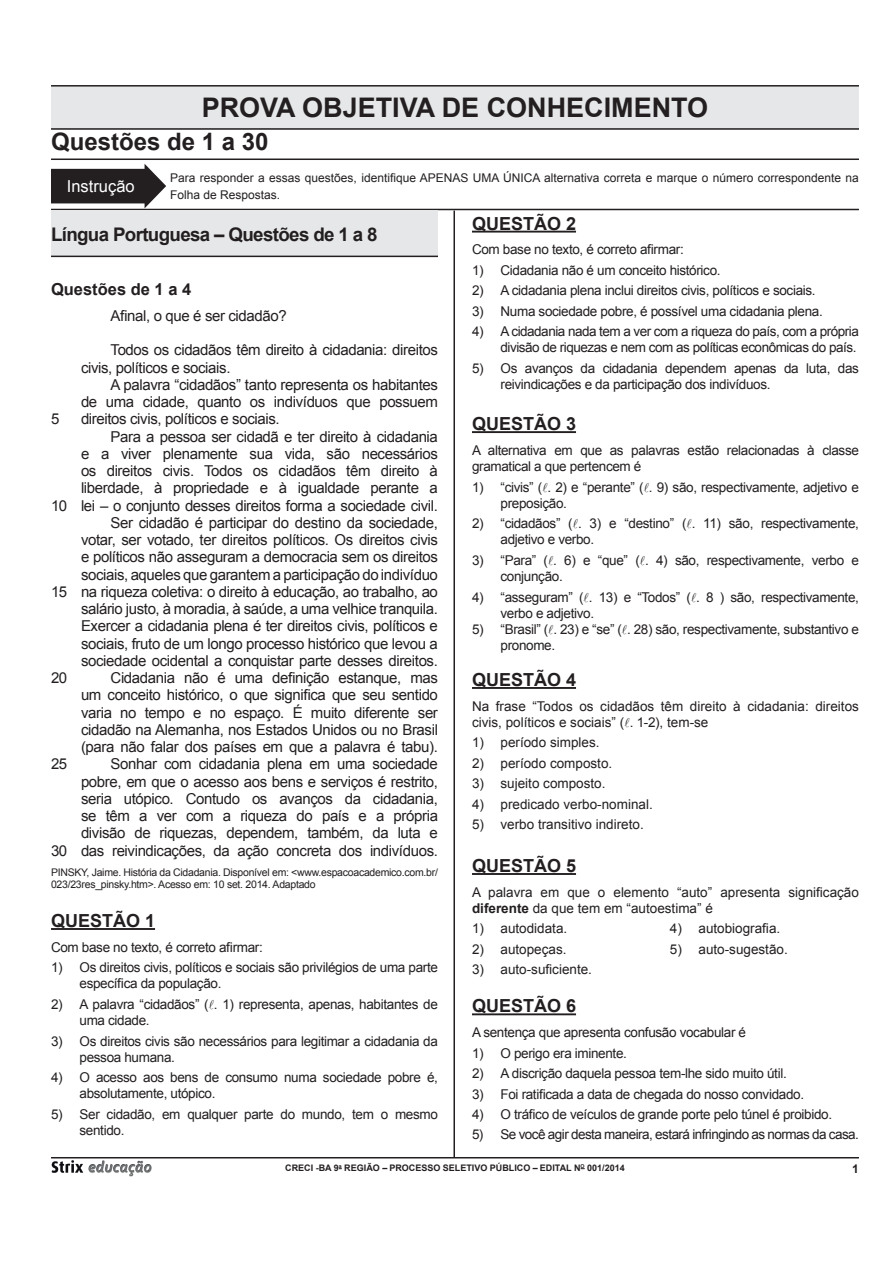
<style>
.page{position:relative;width:893px;height:1263px;background:#fff}
.page>*{position:absolute;margin:0;border:0;box-sizing:border-box;transform-origin:0 0}
.TituloProva{font:700 27px "Arial";color:#231f20}
.TituloProva-2{font:700 24px "Arial";color:#231f20}
.SubtituloProva{font:700 18.75px "Arial";letter-spacing:-.035em;color:#231f20}
.t1{font:700 18px "Arial";color:#231f20}
.ConjuntoQuestõesProv{font:700 16.5px "Arial";color:#231f20}
.t2{font:16.5px "Arial";color:#fff}
.TextoQuestão{font:15px/17.2px "Arial";letter-spacing:-.025em;color:#231f20;text-align:justify}
.Resposta{font:13.5px/16.2px "Arial";letter-spacing:-.025em;color:#231f20}
.Resposta-2{font:13.5px "Arial";color:#231f20}
.Pergunta{font:13.5px/16.2px "Arial";letter-spacing:-.025em;color:#231f20}
.Pergunta-2{font:13.5px/16.2px "Arial";color:#231f20}
.t3{font:12px/16.5px "Arial";color:#231f20}
.t4{font:700 12px "Arial";color:#231f20}
.ReferenciaInterna{font:10.5px/12px "Arial";letter-spacing:-.025em;color:#231f20}
.Resposta-3{font:700 9px "Arial";color:#231f20}
.s1{font-family:"MT Extra"}
.s2{font-weight:700}
</style>
<div class="page">
<svg style="left:52px;top:1160px;width:100px;height:17px"></svg>
<hr style="left:51px;top:1157px;width:808px;height:1px;background:#231f20">
<div style="left:51px;top:85px;width:808px;height:45px;background:#e6e7e9"></div>
<div style="left:52px;top:170px;width:94px;height:33px;background:#231f20"></div>
<div style="left:51px;top:169px;width:96px;height:34px;border:2px solid #231f20"></div>
<svg style="left:143px;top:164px;width:25px;height:47px"></svg>
<hr style="left:51px;top:159px;width:808px;height:1px;background:#231f20">
<hr style="left:51px;top:209px;width:808px;height:1px;background:#231f20">
<hr style="left:51px;top:85px;width:808px;height:2px;background:#231f20">
<hr style="left:51px;top:128px;width:808px;height:2px;background:#231f20">
<hr style="left:51px;top:928px;width:104px;height:2px;background:#231f20">
<hr style="left:472px;top:687px;width:104px;height:2px;background:#231f20">
<hr style="left:453px;top:211px;width:2px;height:947px;background:#231f20">
<hr style="left:472px;top:231px;width:104px;height:2px;background:#231f20">
<hr style="left:472px;top:431px;width:104px;height:2px;background:#231f20">
<hr style="left:472px;top:873px;width:104px;height:2px;background:#231f20">
<hr style="left:472px;top:1013px;width:104px;height:2px;background:#231f20">
<div style="left:51px;top:211px;width:387px;height:46px;background:#e6e7e9"></div>
<hr style="left:51px;top:256px;width:387px;height:1px;background:#231f20">
<p class="TituloProva" style="left:202px;top:89px;width:508px">PROVA OBJETIVA DE CONHECIMENTO</p>
<p class="TituloProva-2" style="left:51px;top:126px;width:219px">Questões de 1 a 30</p>
<p class="t2" style="left:67px;top:175px;width:69px">Instrução</p>
<p class="t3" style="left:170px;top:170px;width:690px">Para responder a essas questões, identifique APENAS UMA ÚNICA alternativa correta e marque o número correspondente na<br>Folha de Respostas.</p>
<p class="SubtituloProva" style="left:51px;top:222px;width:328px">Língua Portuguesa – Questões de 1 a 8</p>
<p class="ConjuntoQuestõesProv" style="left:51px;top:278px;width:142px">Questões de 1 a 4</p>
<p class="TextoQuestão" style="left:111px;top:307px;width:178px">Afinal, o que é ser cidadão?</p>
<p class="TextoQuestão" style="left:81px;top:342px;width:358px;text-indent:30px">Todos os cidadãos têm direito à cidadania: direitos civis, políticos e sociais.</p>
<p class="TextoQuestão" style="left:81px;top:376px;width:358px;text-align:right">A palavra “cidadãos” tanto representa os habitantes<br>de uma cidade, quanto os indivíduos que possuem</p>
<p class="TextoQuestão" style="left:51px;top:411px;width:10px">5</p>
<p class="TextoQuestão" style="left:81px;top:411px;width:200px">direitos civis, políticos e sociais.</p>
<p class="TextoQuestão" style="left:81px;top:428px;width:358px;text-indent:30px">Para a pessoa ser cidadã e ter direito à cidadania e a viver plenamente sua vida, são necessários os direitos civis. Todos os cidadãos têm direito à liberdade, à propriedade e à igualdade perante a</p>
<p class="TextoQuestão" style="left:51px;top:497px;width:388px">10 lei – o conjunto desses direitos forma a sociedade civil.</p>
<p class="TextoQuestão" style="left:81px;top:514px;width:358px;text-indent:30px">Ser cidadão é participar do destino da sociedade, votar, ser votado, ter direitos políticos. Os direitos civis e políticos não asseguram a democracia sem os direitos sociais, aqueles que garantem a participação do indivíduo</p>
<p class="TextoQuestão" style="left:81px;top:583px;width:358px;text-indent:-30px">15 na riqueza coletiva: o direito à educação, ao trabalho, ao salário justo, à moradia, à saúde, a uma velhice tranquila.<br>Exercer a cidadania plena é ter direitos civis, políticos e sociais, fruto de um longo processo histórico que levou a sociedade ocidental a conquistar parte desses direitos.</p>
<p class="TextoQuestão" style="left:51px;top:669px;width:18px">20</p>
<p class="TextoQuestão" style="left:81px;top:669px;width:358px;text-indent:30px">Cidadania não é uma definição estanque, mas um conceito histórico, o que significa que seu sentido varia no tempo e no espaço. É muito diferente ser cidadão na Alemanha, nos Estados Unidos ou no Brasil (para não falar dos países em que a palavra é tabu).</p>
<p class="TextoQuestão" style="left:51px;top:756px;width:18px">25</p>
<p class="TextoQuestão" style="left:81px;top:756px;width:358px;text-indent:30px">Sonhar com cidadania plena em uma sociedade pobre, em que o acesso aos bens e serviços é restrito, seria utópico. Contudo os avanços da cidadania, se têm a ver com a riqueza do país e a própria divisão de riquezas, dependem, também, da luta e</p>
<p class="TextoQuestão" style="left:51px;top:842px;width:388px">30 das reivindicações, da ação concreta dos indivíduos.</p>
<p class="ReferenciaInterna" style="left:51px;top:866px;width:388px">PINSKY, Jaime. História da Cidadania. Disponível em: &lt;www.espacoacademico.com.br/<br>023/23res_pinsky.htm&gt;. Acesso em: 10 set. 2014. Adaptado</p>
<p class="t1" style="left:51px;top:909px;width:106px">QUESTÃO 1</p>
<p class="Pergunta" style="left:51px;top:939px;width:213px">Com base no texto, é correto afirmar:</p>
<p class="Resposta" style="left:80px;top:959px;width:360px;text-indent:-28px">1) Os direitos civis, políticos e sociais são privilégios de uma parte específica da população.</p>
<p class="Resposta" style="left:80px;top:996px;width:360px;text-indent:-28px">2) A palavra “cidadãos” (<span class="s1">l</span>. 1) representa, apenas, habitantes de uma cidade.</p>
<p class="Resposta" style="left:80px;top:1033px;width:360px;text-indent:-28px">3) Os direitos civis são necessários para legitimar a cidadania da pessoa humana.</p>
<p class="Resposta" style="left:80px;top:1069px;width:360px;text-indent:-28px">4) O acesso aos bens de consumo numa sociedade pobre é, absolutamente, utópico.</p>
<p class="Resposta" style="left:80px;top:1106px;width:360px;text-indent:-28px">5) Ser cidadão, em qualquer parte do mundo, tem o mesmo sentido.</p>
<p class="t1" style="left:472px;top:211px;width:106px">QUESTÃO 2</p>
<p class="Pergunta" style="left:472px;top:242px;width:213px">Com base no texto, é correto afirmar:</p>
<p class="Resposta" style="left:472px;top:262px;width:250px">1) Cidadania não é um conceito histórico.</p>
<p class="Resposta" style="left:472px;top:283px;width:345px">2) A cidadania plena inclui direitos civis, políticos e sociais.</p>
<p class="Resposta" style="left:472px;top:303px;width:352px">3) Numa sociedade pobre, é possível uma cidadania plena.</p>
<p class="Resposta" style="left:472px;top:323px;width:388px;text-align:right">4) A cidadania nada tem a ver com a riqueza do país, com a própria divisão de riquezas e nem com as políticas econômicas do país.</p>
<p class="Resposta" style="left:500px;top:360px;width:360px;text-indent:-28px">5) Os avanços da cidadania dependem apenas da luta, das reivindicações e da participação dos indivíduos.</p>
<p class="t1" style="left:472px;top:412px;width:106px">QUESTÃO 3</p>
<p class="Pergunta" style="left:472px;top:442px;width:388px">A alternativa em que as palavras estão relacionadas à classe gramatical a que pertencem é</p>
<p class="Resposta" style="left:500px;top:479px;width:360px;text-indent:-28px">1) “civis” (<span class="s1">l</span>. 2) e “perante” (<span class="s1">l</span>. 9) são, respectivamente, adjetivo e preposição.</p>
<p class="Resposta" style="left:500px;top:515px;width:360px;text-indent:-28px">2) “cidadãos” (<span class="s1">l</span>. 3) e “destino” (<span class="s1">l</span>. 11) são, respectivamente, adjetivo e verbo.</p>
<p class="Resposta" style="left:500px;top:552px;width:360px;text-indent:-28px">3) “Para” (<span class="s1">l</span>. 6) e “que” (<span class="s1">l</span>. 4) são, respectivamente, verbo e conjunção.</p>
<p class="Resposta" style="left:472px;top:589px;width:388px">4) “asseguram” (<span class="s1">l</span>. 13) e “Todos” (<span class="s1">l</span>. 8 ) são, respectivamente,</p>
<p class="Resposta" style="left:500px;top:605px;width:95px">verbo e adjetivo.</p>
<p class="Resposta" style="left:500px;top:621px;width:360px;text-indent:-28px">5) “Brasil” (<span class="s1">l</span>. 23) e “se” (<span class="s1">l</span>. 28) são, respectivamente, substantivo e pronome.</p>
<p class="t1" style="left:472px;top:668px;width:106px">QUESTÃO 4</p>
<p class="Pergunta-2" style="left:472px;top:698px;width:388px">Na frase “Todos os cidadãos têm direito à cidadania: direitos civis, políticos e sociais” (<span class="s1">l</span>. 1-2), tem-se</p>
<p class="Resposta-2" style="left:472px;top:734px;width:129px">1) período simples.</p>
<p class="Resposta-2" style="left:472px;top:754px;width:142px">2) período composto.</p>
<p class="Resposta-2" style="left:472px;top:775px;width:135px">3) sujeito composto.</p>
<p class="Resposta-2" style="left:472px;top:795px;width:182px">4) predicado verbo-nominal.</p>
<p class="Resposta-2" style="left:472px;top:816px;width:173px">5) verbo transitivo indireto.</p>
<p class="t1" style="left:472px;top:854px;width:106px">QUESTÃO 5</p>
<p class="Pergunta-2" style="left:472px;top:884px;width:388px">A palavra em que o elemento “auto” apresenta significação <span class="s2">diferente</span> da que tem em “autoestima” é</p>
<p class="Resposta-2" style="left:472px;top:920px;width:97px">1) autodidata.</p>
<p class="Resposta-2" style="left:472px;top:940px;width:96px">2) autopeças.</p>
<p class="Resposta-2" style="left:472px;top:961px;width:122px">3) auto-suficiente.</p>
<p class="Resposta-2" style="left:670px;top:920px;width:112px">4) autobiografia.</p>
<p class="Resposta-2" style="left:670px;top:940px;width:119px">5) auto-sugestão.</p>
<p class="t1" style="left:472px;top:994px;width:106px">QUESTÃO 6</p>
<p class="Pergunta" style="left:472px;top:1024px;width:276px">A sentença que apresenta confusão vocabular é</p>
<p class="Resposta" style="left:472px;top:1045px;width:156px">1) O perigo era iminente.</p>
<p class="Resposta" style="left:472px;top:1065px;width:316px">2) A discrição daquela pessoa tem-lhe sido muito útil.</p>
<p class="Resposta" style="left:472px;top:1086px;width:334px">3) Foi ratificada a data de chegada do nosso convidado.</p>
<p class="Resposta" style="left:472px;top:1106px;width:362px">4) O tráfico de veículos de grande porte pelo túnel é proibido.</p>
<p class="Resposta" style="left:472px;top:1127px;width:388px">5) Se você agir desta maneira, estará infringindo as normas da casa.</p>
<p class="Resposta-3" style="left:285px;top:1162px;width:341px">CRECI -BA 9<sup>a</sup> REGIÃO – PROCESSO SELETIVO PÚBLICO – EDITAL N<sup>O</sup> 001/2014</p>
<p class="t4" style="left:852px;top:1161px;width:8px">1</p>
</div>
